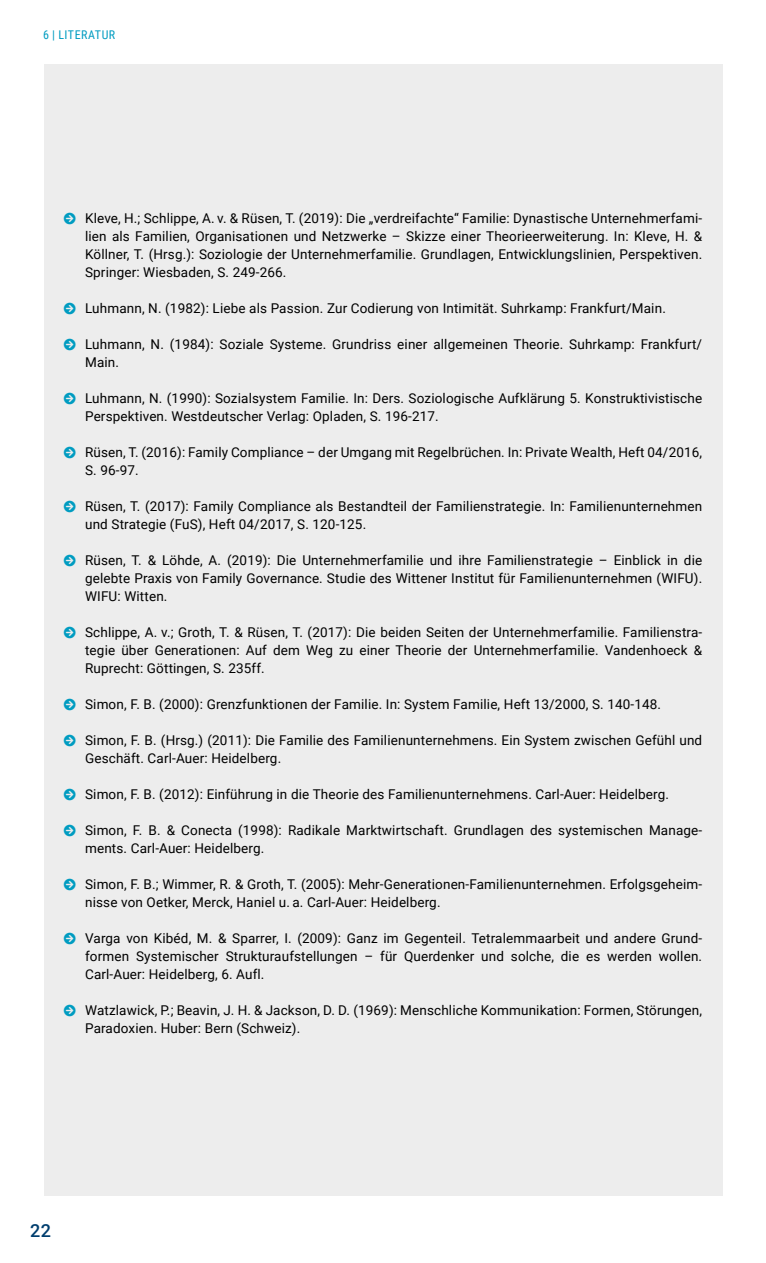
<style>
.page{position:relative;width:766px;height:1263px;background:#fff}
.page>*{position:absolute;margin:0;border:0;box-sizing:border-box;transform-origin:0 0}
.t1{font:500 18px "Roboto";color:#003e6e}
.t2{font:13.5px/18px "Roboto";letter-spacing:.01em;color:#000}
.t3{font:12px "Roboto Condensed";letter-spacing:.045em;color:#009cc1}
.s1{color:#009cc1}
</style>
<div class="page">
<div style="left:44px;top:64px;width:678px;height:1131px;background:#ededed"></div>
<p class="t3" style="left:43px;top:26px;width:74px">6 | LITERATUR</p>
<p class="t2" style="left:85px;top:209px;width:618px;text-align:justify;text-indent:-21px"><span class="s1">□●▼</span> Kleve, H.; Schlippe, A. v. &amp; Rüsen, T. (2019): Die „verdreifachte“ Familie: Dynastische Unternehmerfami&shy;lien als Familien, Organisationen und Netzwerke – Skizze einer Theorieerweiterung. In: Kleve, H. &amp; Köllner, T. (Hrsg.): Soziologie der Unternehmerfamilie. Grundlagen, Entwicklungslinien, Perspektiven.<br>Springer: Wiesbaden, S. 249-266.</p>
<p class="t2" style="left:64px;top:299px;width:603px"><span class="s1">□●▼</span> Luhmann, N. (1982): Liebe als Passion. Zur Codierung von Intimität. Suhrkamp: Frankfurt/Main.</p>
<p class="t2" style="left:85px;top:335px;width:618px;text-indent:-21px"><span class="s1">□●▼</span> Luhmann, N. (1984): Soziale Systeme. Grundriss einer allgemeinen Theorie. Suhrkamp: Frankfurt/<br>Main.</p>
<p class="t2" style="left:85px;top:389px;width:618px;text-indent:-21px"><span class="s1">□●▼</span> Luhmann, N. (1990): Sozialsystem Familie. In: Ders. Soziologische Aufklärung 5. Konstruktivistische<br>Perspektiven. Westdeutscher Verlag: Opladen, S. 196-217.</p>
<p class="t2" style="left:85px;top:443px;width:618px;text-indent:-21px"><span class="s1">□●▼</span> Rüsen, T. (2016): Family Compliance – der Umgang mit Regelbrüchen. In: Private Wealth, Heft 04/2016,<br>S. 96-97.</p>
<p class="t2" style="left:85px;top:497px;width:618px;text-indent:-21px"><span class="s1">□●▼</span> Rüsen, T. (2017): Family Compliance als Bestandteil der Familienstrategie. In: Familienunternehmen und Strategie (FuS), Heft 04/2017, S. 120-125.</p>
<p class="t2" style="left:85px;top:551px;width:618px;text-align:justify;text-indent:-21px"><span class="s1">□●▼</span> Rüsen, T. &amp; Löhde, A. (2019): Die Unternehmerfamilie und ihre Familienstrategie – Einblick in die gelebte Praxis von Family Governance. Studie des Wittener Institut für Familienunternehmen (WIFU).<br>WIFU: Witten.</p>
<p class="t2" style="left:85px;top:623px;width:618px;text-align:justify;text-indent:-21px"><span class="s1">□●▼</span> Schlippe, A. v.; Groth, T. &amp; Rüsen, T. (2017): Die beiden Seiten der Unternehmerfamilie. Familienstra&shy;tegie über Generationen: Auf dem Weg zu einer Theorie der Unternehmerfamilie. Vandenhoeck &amp; Ruprecht: Göttingen, S. 235ff.</p>
<p class="t2" style="left:64px;top:695px;width:598px"><span class="s1">□●▼</span> Simon, F. B. (2000): Grenzfunktionen der Familie. In: System Familie, Heft 13/2000, S. 140-148.</p>
<p class="t2" style="left:85px;top:731px;width:618px;text-indent:-21px"><span class="s1">□●▼</span> Simon, F. B. (Hrsg.) (2011): Die Familie des Familienunternehmens. Ein System zwischen Gefühl und<br>Geschäft. Carl-Auer: Heidelberg.</p>
<p class="t2" style="left:64px;top:785px;width:606px"><span class="s1">□●▼</span> Simon, F. B. (2012): Einführung in die Theorie des Familienunternehmens. Carl-Auer: Heidelberg.</p>
<p class="t2" style="left:85px;top:821px;width:618px;text-indent:-21px"><span class="s1">□●▼</span> Simon, F. B. &amp; Conecta (1998): Radikale Marktwirtschaft. Grundlagen des systemischen Manage&shy;ments. Carl-Auer: Heidelberg.</p>
<p class="t2" style="left:85px;top:875px;width:618px;text-indent:-21px"><span class="s1">□●▼</span> Simon, F. B.; Wimmer, R. &amp; Groth, T. (2005): Mehr-Generationen-Familienunternehmen. Erfolgsgeheim&shy;nisse von Oetker, Merck, Haniel u. a. Carl-Auer: Heidelberg.</p>
<p class="t2" style="left:85px;top:929px;width:618px;text-align:justify;text-indent:-21px"><span class="s1">□●▼</span> Varga von Kibéd, M. &amp; Sparrer, I. (2009): Ganz im Gegenteil. Tetralemmaarbeit und andere Grund&shy;formen Systemischer Strukturaufstellungen – für Querdenker und solche, die es werden wollen.<br>Carl-Auer: Heidelberg, 6. Aufl.</p>
<p class="t2" style="left:85px;top:1001px;width:618px;text-indent:-21px"><span class="s1">□●▼</span> Watzlawick, P.; Beavin, J. H. &amp; Jackson, D. D. (1969): Menschliche Kommunikation: Formen, Störungen,<br>Paradoxien. Huber: Bern (Schweiz).</p>
<h1 class="t1" style="left:30px;top:1218px;width:23px">22</h1>
</div>
